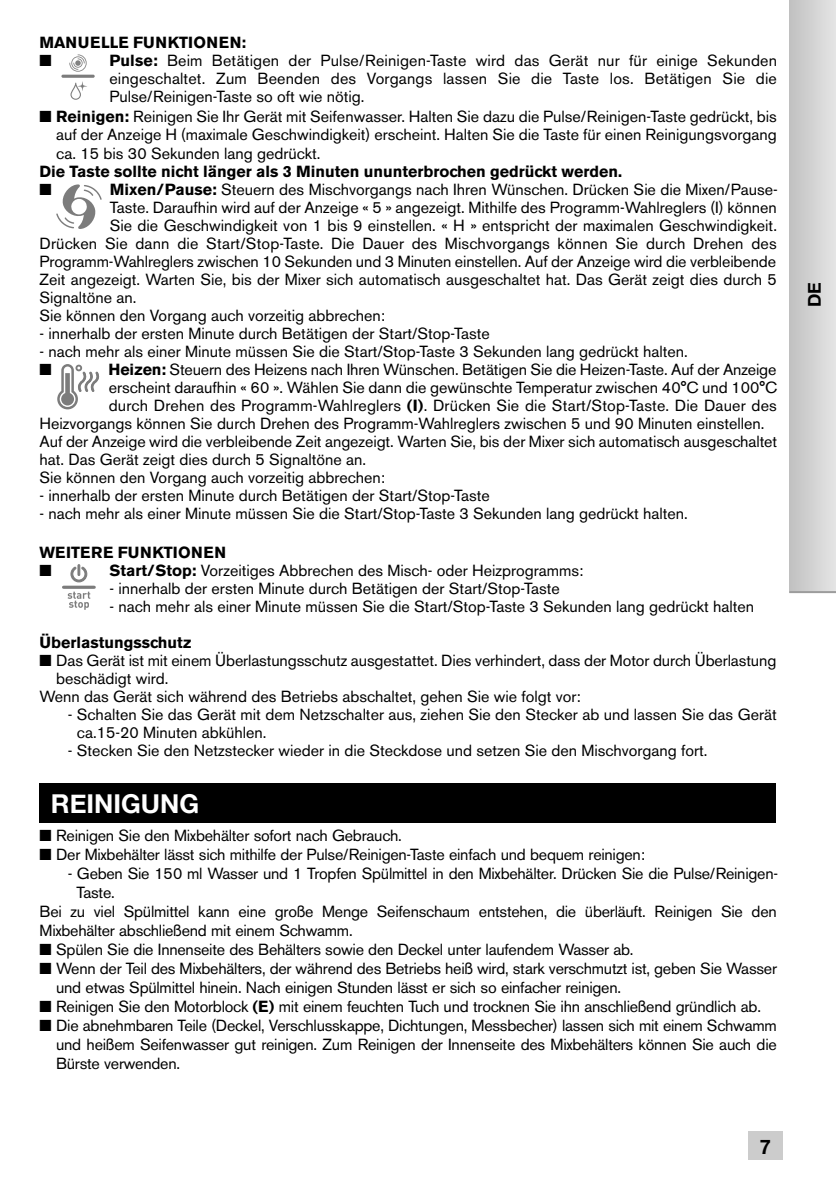
<style>
.page{position:relative;width:836px;height:1186px;background:#fff}
.page>*{position:absolute;margin:0;border:0;box-sizing:border-box;transform-origin:0 0}
.t1{font:700 26px "Helvetica Neue";color:#fff}
.t2{font:700 20px "Helvetica Neue";color:#000}
.t3{font:700 18px "Helvetica Neue";color:#000}
.t4{font:16px/18px "Akzidenz Grotesk BE";color:#000;text-align:justify}
.t5{font:700 16px "Akzidenz Grotesk BE";color:#000}
.t6{font:700 16px "Akzidenz Grotesk BE";letter-spacing:.02em;color:#000}
.t7{font:16px "Zapf Dingbats ITC";color:#000}
.s1{font-weight:700}
</style>
<div class="page">
<div style="left:748px;top:1131px;width:34px;height:28px;background:#ccc"></div>
<div style="left:789px;top:0;width:47px;height:592px;background:linear-gradient(to right,#c0c0c0,#e5e5e5)"></div>
<svg style="left:70px;top:81px;width:17px;height:19px"></svg>
<svg style="left:69px;top:54px;width:18px;height:18px"></svg>
<hr style="left:61px;top:75px;width:34px;height:3px;background:#7c7c7c;border-radius:2px">
<svg style="left:56px;top:184px;width:46px;height:45px"></svg>
<svg style="left:57px;top:364px;width:42px;height:45px"></svg>
<hr style="left:64px;top:586px;width:30px;height:3px;background:#7c7c7c">
<svg style="left:71px;top:564px;width:16px;height:18px"></svg>
<svg style="left:67px;top:592px;width:23px;height:18px"></svg>
<div style="left:40px;top:783px;width:735px;height:39px;background:#000"></div>
<hr style="left:789px;top:591px;width:47px;height:2px;background:#9c9c9c">
<p class="t5" style="left:40px;top:36px;width:208px">MANUELLE FUNKTIONEN:</p>
<p class="t7" style="left:40px;top:51px;width:14px">■</p>
<p class="t4" style="left:109px;top:53px;width:669px"><span class="s1">Pulse:</span> Beim Betätigen der Pulse/Reinigen-Taste wird das Gerät nur für einige Sekunden eingeschaltet. Zum Beenden des Vorgangs lassen Sie die Taste los. Betätigen Sie die Pulse/Reinigen-Taste so oft wie nötig.</p>
<p class="t4" style="left:56px;top:109px;width:722px;line-height:18.8px;text-indent:-16px">■ <span class="s1">Reinigen:</span> Reinigen Sie Ihr Gerät mit Seifenwasser. Halten Sie dazu die Pulse/Reinigen-Taste gedrückt, bis auf der Anzeige H (maximale Geschwindigkeit) erscheint. Halten Sie die Taste für einen Reinigungsvorgang ca. 15 bis 30 Sekunden lang gedrückt.</p>
<p class="t5" style="left:40px;top:165px;width:584px">Die Taste sollte nicht länger als 3 Minuten ununterbrochen gedrückt werden.</p>
<p class="t7" style="left:40px;top:180px;width:14px">■</p>
<p class="t4" style="left:110px;top:183px;width:669px"><span class="s1">Mixen/Pause:</span> Steuern des Mischvorgangs nach Ihren Wünschen. Drücken Sie die Mixen/Pause-</p>
<p class="t4" style="left:110px;top:201px;width:668px">Taste. Daraufhin wird auf der Anzeige « 5 » angezeigt. Mithilfe des Programm-Wahlreglers (I) können</p>
<p class="t4" style="left:110px;top:219px;width:669px">Sie die Geschwindigkeit von 1 bis 9 einstellen. « H » entspricht der maximalen Geschwindigkeit.</p>
<p class="t4" style="left:40px;top:237px;width:738px">Drücken Sie dann die Start/Stop-Taste. Die Dauer des Mischvorgangs können Sie durch Drehen des</p>
<p class="t4" style="left:40px;top:255px;width:738px">Programm-Wahlreglers zwischen 10 Sekunden und 3 Minuten einstellen. Auf der Anzeige wird die verbleibende</p>
<p class="t4" style="left:40px;top:273px;width:739px">Zeit angezeigt. Warten Sie, bis der Mixer sich automatisch ausgeschaltet hat. Das Gerät zeigt dies durch 5</p>
<p class="t4" style="left:40px;top:291px;width:99px">Signaltöne an.</p>
<p class="t4" style="left:40px;top:309px;width:347px">Sie können den Vorgang auch vorzeitig abbrechen:</p>
<p class="t4" style="left:40px;top:327px;width:452px">- innerhalb der ersten Minute durch Betätigen der Start/Stop-Taste</p>
<p class="t4" style="left:40px;top:345px;width:650px">- nach mehr als einer Minute müssen Sie die Start/Stop-Taste 3 Sekunden lang gedrückt halten.</p>
<p class="t7" style="left:40px;top:360px;width:14px">■</p>
<p class="t4" style="left:109px;top:363px;width:669px"><span class="s1">Heizen:</span> Steuern des Heizens nach Ihren Wünschen. Betätigen Sie die Heizen-Taste. Auf der Anzeige</p>
<p class="t4" style="left:109px;top:381px;width:670px">erscheint daraufhin « 60 ». Wählen Sie dann die gewünschte Temperatur zwischen 40°C und 100°C</p>
<p class="t4" style="left:109px;top:399px;width:669px">durch Drehen des Programm-Wahlreglers <span class="s1">(I)</span>. Drücken Sie die Start/Stop-Taste. Die Dauer des</p>
<p class="t4" style="left:40px;top:417px;width:726px">Heizvorgangs können Sie durch Drehen des Programm-Wahlreglers zwischen 5 und 90 Minuten einstellen.</p>
<p class="t4" style="left:40px;top:435px;width:739px">Auf der Anzeige wird die verbleibende Zeit angezeigt. Warten Sie, bis der Mixer sich automatisch ausgeschaltet</p>
<p class="t4" style="left:40px;top:453px;width:328px">hat. Das Gerät zeigt dies durch 5 Signaltöne an.</p>
<p class="t4" style="left:40px;top:471px;width:347px">Sie können den Vorgang auch vorzeitig abbrechen:</p>
<p class="t4" style="left:40px;top:489px;width:452px">- innerhalb der ersten Minute durch Betätigen der Start/Stop-Taste</p>
<p class="t4" style="left:40px;top:507px;width:650px">- nach mehr als einer Minute müssen Sie die Start/Stop-Taste 3 Sekunden lang gedrückt halten.</p>
<p class="t6" style="left:40px;top:546px;width:188px">WEITERE FUNKTIONEN</p>
<p class="t7" style="left:40px;top:561px;width:14px">■</p>
<p class="t4" style="left:110px;top:563px;width:475px"><span class="s1">Start/Stop:</span> Vorzeitiges Abbrechen des Misch- oder Heizprogramms:</p>
<p class="t4" style="left:110px;top:581px;width:452px">- innerhalb der ersten Minute durch Betätigen der Start/Stop-Taste</p>
<p class="t4" style="left:110px;top:599px;width:646px">- nach mehr als einer Minute müssen Sie die Start/Stop-Taste 3 Sekunden lang gedrückt halten</p>
<p class="t5" style="left:40px;top:636px;width:153px">Überlastungsschutz</p>
<p class="t4" style="left:40px;top:653px;width:738px">■ Das Gerät ist mit einem Überlastungsschutz ausgestattet. Dies verhindert, dass der Motor durch Überlastung</p>
<p class="t4" style="left:56px;top:671px;width:114px">beschädigt wird.</p>
<p class="t4" style="left:40px;top:689px;width:543px">Wenn das Gerät sich während des Betriebs abschaltet, gehen Sie wie folgt vor:</p>
<p class="t4" style="left:77px;top:707px;width:701px;text-indent:-9px">- Schalten Sie das Gerät mit dem Netzschalter aus, ziehen Sie den Stecker ab und lassen Sie das Gerät ca.15-20 Minuten abkühlen.</p>
<p class="t4" style="left:68px;top:743px;width:641px">- Stecken Sie den Netzstecker wieder in die Steckdose und setzen Sie den Mischvorgang fort.</p>
<h1 class="t1" style="left:51px;top:788px;width:150px">REINIGUNG</h1>
<p class="t4" style="left:40px;top:828px;width:364px">■ Reinigen Sie den Mixbehälter sofort nach Gebrauch.</p>
<p class="t4" style="left:40px;top:847px;width:607px">■ Der Mixbehälter lässt sich mithilfe der Pulse/Reinigen-Taste einfach und bequem reinigen:</p>
<p class="t4" style="left:68px;top:866px;width:711px">- Geben Sie 150 ml Wasser und 1 Tropfen Spülmittel in den Mixbehälter. Drücken Sie die Pulse/Reinigen-</p>
<p class="t4" style="left:77px;top:885px;width:40px">Taste.</p>
<p class="t4" style="left:40px;top:904px;width:738px">Bei zu viel Spülmittel kann eine große Menge Seifenschaum entstehen, die überläuft. Reinigen Sie den</p>
<p class="t4" style="left:40px;top:923px;width:315px">Mixbehälter abschließend mit einem Schwamm.</p>
<p class="t4" style="left:40px;top:942px;width:595px">■ Spülen Sie die Innenseite des Behälters sowie den Deckel unter laufendem Wasser ab.</p>
<p class="t4" style="left:56px;top:961px;width:722px;line-height:19px;text-indent:-17px">■ Wenn der Teil des Mixbehälters, der während des Betriebs heiß wird, stark verschmutzt ist, geben Sie Wasser und etwas Spülmittel hinein. Nach einigen Stunden lässt er sich so einfacher reinigen.</p>
<p class="t4" style="left:40px;top:999px;width:723px">■ Reinigen Sie den Motorblock <span class="s1">(E)</span> mit einem feuchten Tuch und trocknen Sie ihn anschließend gründlich ab.</p>
<p class="t4" style="left:56px;top:1018px;width:722px;line-height:19px;text-indent:-16px">■ Die abnehmbaren Teile (Deckel, Verschlusskappe, Dichtungen, Messbecher) lassen sich mit einem Schwamm und heißem Seifenwasser gut reinigen. Zum Reinigen der Innenseite des Mixbehälters können Sie auch die Bürste verwenden.</p>
<p class="t2" style="left:760px;top:1134px;width:13px">7</p>
<p class="t3" style="left:803px;top:307px;width:27px;rotate:-90deg">DE</p>
</div>
